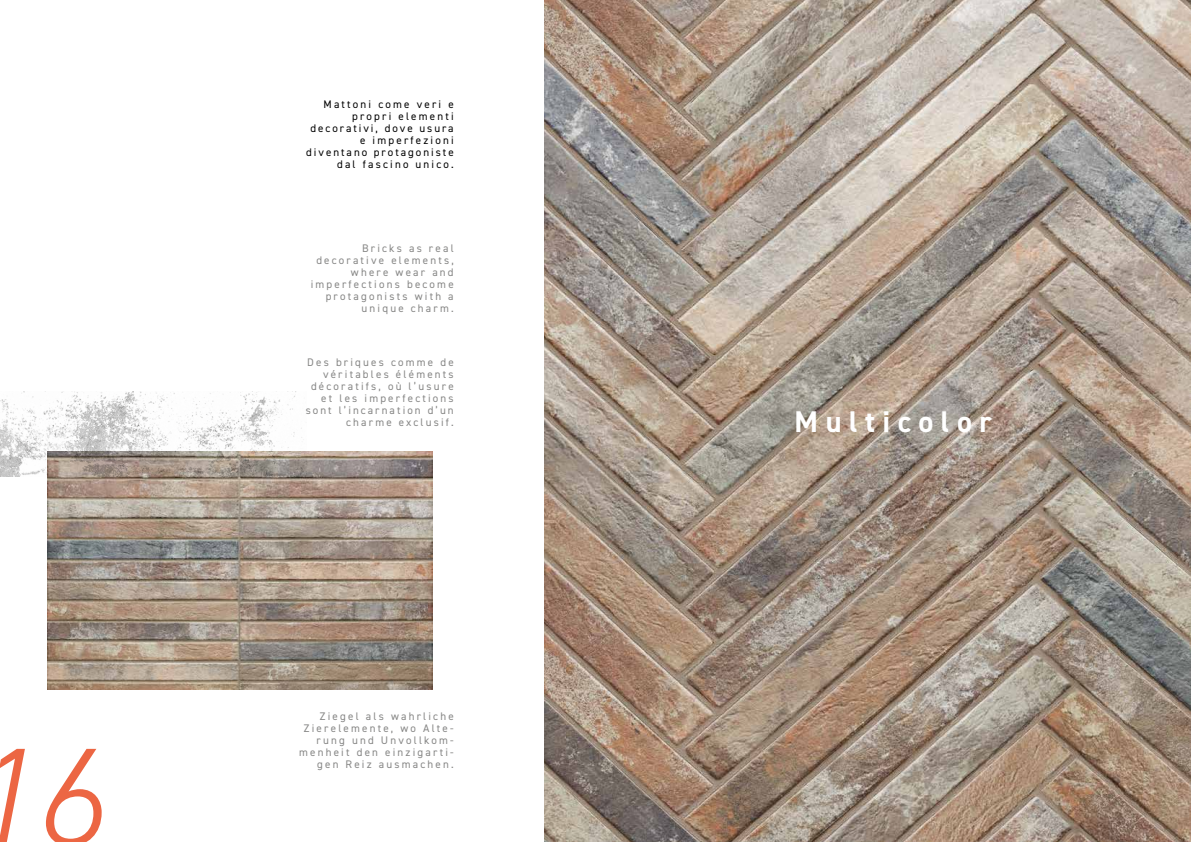
<style>
.page{position:relative;width:1191px;height:842px;background:#fff}
.page>*{position:absolute;margin:0;border:0;box-sizing:border-box;transform-origin:0 0}
.t1{font:italic 300 140px "DIN2014";color:#ec6643}
.t2{font:700 30px "DIN2014";letter-spacing:.25em;color:#fff}
.t3{font:11px/12px "DIN2014";letter-spacing:.2em;color:#878786;text-align:right}
.t4{font:11px/12px "DIN2014";letter-spacing:.2em;color:#000;text-align:right}
</style>
<div class="page">
<img style="left:48px;top:451px;width:384px;height:238px">
<img style="left:0;top:391px;width:306px;height:85px">
<img style="left:544px;top:0;width:647px;height:842px">
<h1 class="t1" style="left:-35px;top:712px;width:139px">16</h1>
<p class="t4" style="left:306px;top:98px;width:149px">Mattoni come veri e propri elementi decorativi, dove usura e imperfezioni diventano protagoniste dal fascino unico.</p>
<p class="t3" style="left:311px;top:242px;width:144px">Bricks as real decorative elements, where wear and imperfections become protagonists with a unique charm.</p>
<p class="t3" style="left:306px;top:356px;width:149px">Des briques comme de véritables éléments décoratifs, où l’usure et les imperfections sont l’incarnation d’un charme exclusif.</p>
<p class="t3" style="left:299px;top:710px;width:156px">Ziegel als wahrliche<br>Zierelemente, wo Alte&shy;rung und Unvollkom&shy;menheit den einzigarti&shy;gen Reiz ausmachen.</p>
<h2 class="t2" style="left:794px;top:402px;width:199px">Multicolor</h2>
</div>
